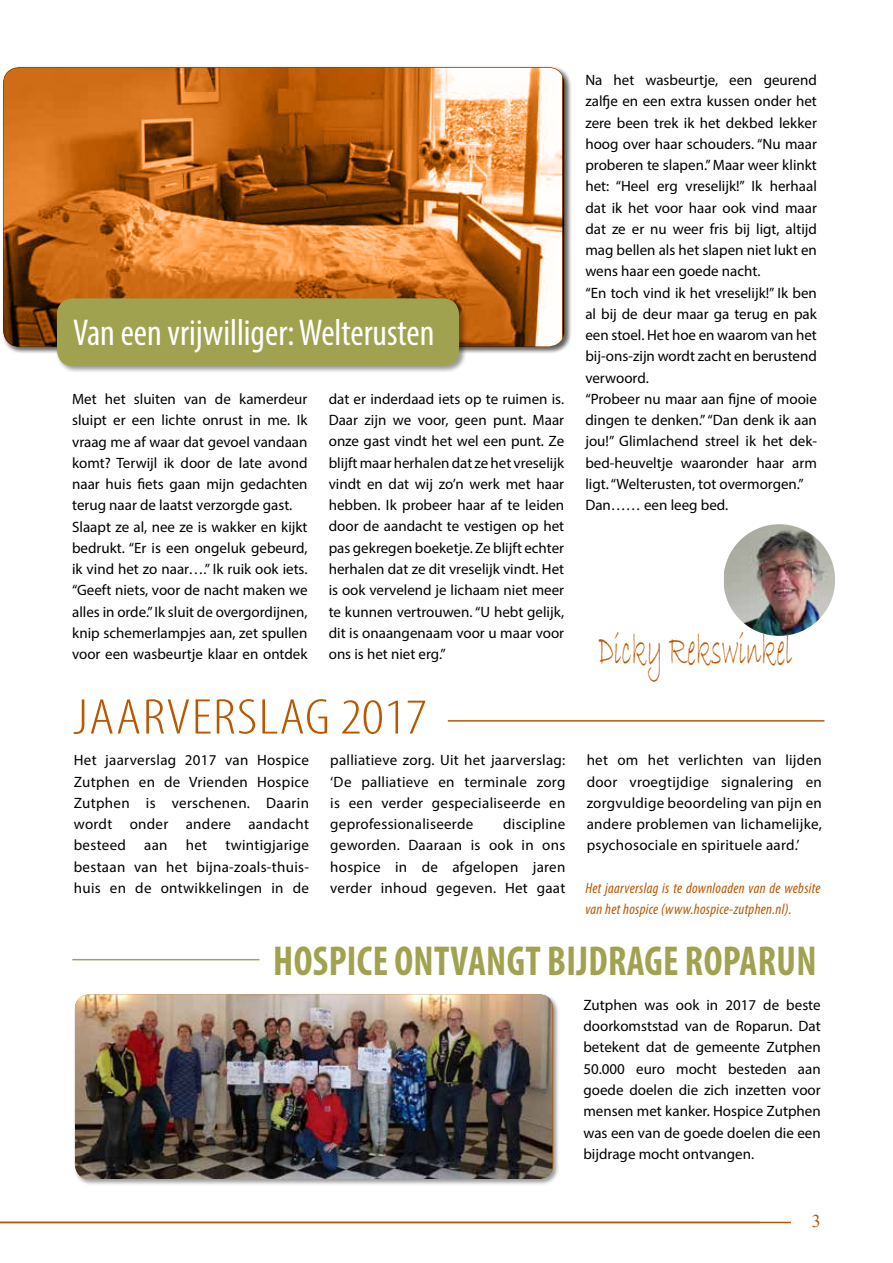
<style>
.page{position:relative;width:893px;height:1263px;background:#fff}
.page>*{position:absolute;margin:0;border:0;box-sizing:border-box;transform-origin:0 0}
.t1{font:300 condensed 50.7px "Myriad Pro";letter-spacing:.02em;color:#ba5802;scale:1.2 1}
.t2{font:47.25px "Bradley Hand ITC";color:#ba5802;scale:.53 1}
.t3{font:700 condensed 42px "Myriad Pro";letter-spacing:.01em;color:#a1a250;scale:.93 1}
.t4{font:condensed 37.5px "Myriad Pro";color:#fff}
.t5{font:18px "Times New Roman";color:#ba5802}
.t6{font:15px/21.3px "Myriad Pro";color:#000;text-align:justify}
.t7{font:italic condensed 15px/21.3px "Myriad Pro";letter-spacing:.02em;color:#ba5802}
</style>
<div class="page">
<hr style="left:0;top:1222px;width:791px;height:1px;background:#ba5802">
<hr style="left:448px;top:720px;width:376px;height:2px;background:#ba5802">
<div style="left:2px;top:66px;width:570px;height:288px;background:#000;opacity:.4"></div>
<svg style="left:3px;top:67px;width:561px;height:279px;background:#c3742f"></svg>
<div style="left:55px;top:297px;width:412px;height:77px;background:#000;opacity:.4"></div>
<div style="left:57px;top:298px;width:402px;height:68px;background:#a1a250;border-radius:16px"></div>
<img style="left:724px;top:524px;width:111px;height:112px">
<div style="left:74px;top:993px;width:486px;height:193px;background:#000;opacity:.4"></div>
<img style="left:75px;top:994px;width:477px;height:185px">
<hr style="left:72px;top:959px;width:187px;height:1px;background:#a1a250">
<h3 class="t4" style="left:73px;top:310px;width:363px">Van een vrijwilliger: Welterusten</h3>
<p class="t6" style="left:72px;top:388px;width:237px;text-align:left">Met het sluiten van de kamerdeur sluipt er een lichte onrust in me. Ik vraag me af waar dat gevoel vandaan komt? Terwijl ik door de late avond naar huis fiets gaan mijn gedachten terug naar de laatst verzorgde gast.<br>Slaapt ze al, nee ze is wakker en kijkt bedrukt. “Er is een ongeluk gebeurd, ik vind het zo naar….” Ik ruik ook iets. “Geeft niets, voor de nacht maken we alles in orde.” Ik sluit de overgordijnen, knip schemerlampjes aan, zet spullen voor een wasbeurtje klaar en ontdek</p>
<p class="t6" style="left:329px;top:388px;width:237px">dat er inderdaad iets op te ruimen is.<br>Daar zijn we voor, geen punt. Maar onze gast vindt het wel een punt. Ze blijft maar herhalen dat ze het vreselijk vindt en dat wij zo’n werk met haar hebben. Ik probeer haar af te leiden door de aandacht te vestigen op het pas gekregen boeketje. Ze blijft echter herhalen dat ze dit vreselijk vindt. Het is ook vervelend je lichaam niet meer te kunnen vertrouwen. “U hebt gelijk, dit is onaangenaam voor u maar voor ons is het niet erg.”</p>
<h1 class="t1" style="left:73px;top:687px;width:297px">JAARVERSLAG 2017</h1>
<p class="t6" style="left:74px;top:749px;width:237px">Het jaarverslag 2017 van Hospice Zutphen en de Vrienden Hospice Zutphen is verschenen. Daarin wordt onder andere aandacht besteed aan het twintigjarige bestaan van het bijna-zoals-thuis&shy;huis en de ontwikkelingen in de</p>
<p class="t6" style="left:330px;top:749px;width:237px">palliatieve zorg. Uit het jaarverslag: ‘De palliatieve en terminale zorg is een verder gespecialiseerde en geprofessionaliseerde</p>
<p class="t6" style="left:330px;top:813px;width:237px;text-indent:173px">discipline geworden. Daaraan is ook in ons hospice in de afgelopen jaren verder inhoud gegeven. Het gaat</p>
<p class="t6" style="left:585px;top:69px;width:233px;text-align:left">Na het wasbeurtje, een geurend zalfje en een extra kussen onder het zere been trek ik het dekbed lekker hoog over haar schouders. “Nu maar proberen te slapen.” Maar weer klinkt het: “Heel erg vreselijk!” Ik herhaal dat ik het voor haar ook vind maar dat ze er nu weer fris bij ligt, altijd mag bellen als het slapen niet lukt en wens haar een goede nacht.<br>“En toch vind ik het vreselijk!” Ik ben al bij de deur maar ga terug en pak een stoel. Het hoe en waarom van het bij-ons-zijn wordt zacht en berustend verwoord.<br>“Probeer nu maar aan fijne of mooie dingen te denken.” “Dan denk ik aan jou!” Glimlachend streel ik het dek&shy;bed-heuveltje waaronder haar arm ligt. “Welterusten, tot overmorgen.”<br>Dan…… een leeg bed.</p>
<h2 class="t2" style="left:598px;top:619px;width:368px">Dicky Rekswinkel</h2>
<p class="t6" style="left:587px;top:749px;width:237px">het om het verlichten van lijden door vroegtijdige signalering en zorgvuldige beoordeling van pijn en andere problemen van lichamelijke, psychosociale en spirituele aard.’</p>
<p class="t7" style="left:585px;top:877px;width:237px">Het jaarverslag is te downloaden van de website van het hospice (www.hospice-zutphen.nl).</p>
<h3 class="t3" style="left:273px;top:934px;width:586px">HOSPICE ONTVANGT BIJDRAGE ROPARUN</h3>
<p class="t6" style="left:583px;top:994px;width:239px">Zutphen was ook in 2017 de beste doorkomststad van de Roparun. Dat betekent dat de gemeente Zutphen 50.000 euro mocht besteden aan goede doelen die zich inzetten voor mensen met kanker. Hospice Zutphen was een van de goede doelen die een bijdrage mocht ontvangen.</p>
<p class="t5" style="left:812px;top:1209px;width:10px">3</p>
</div>
